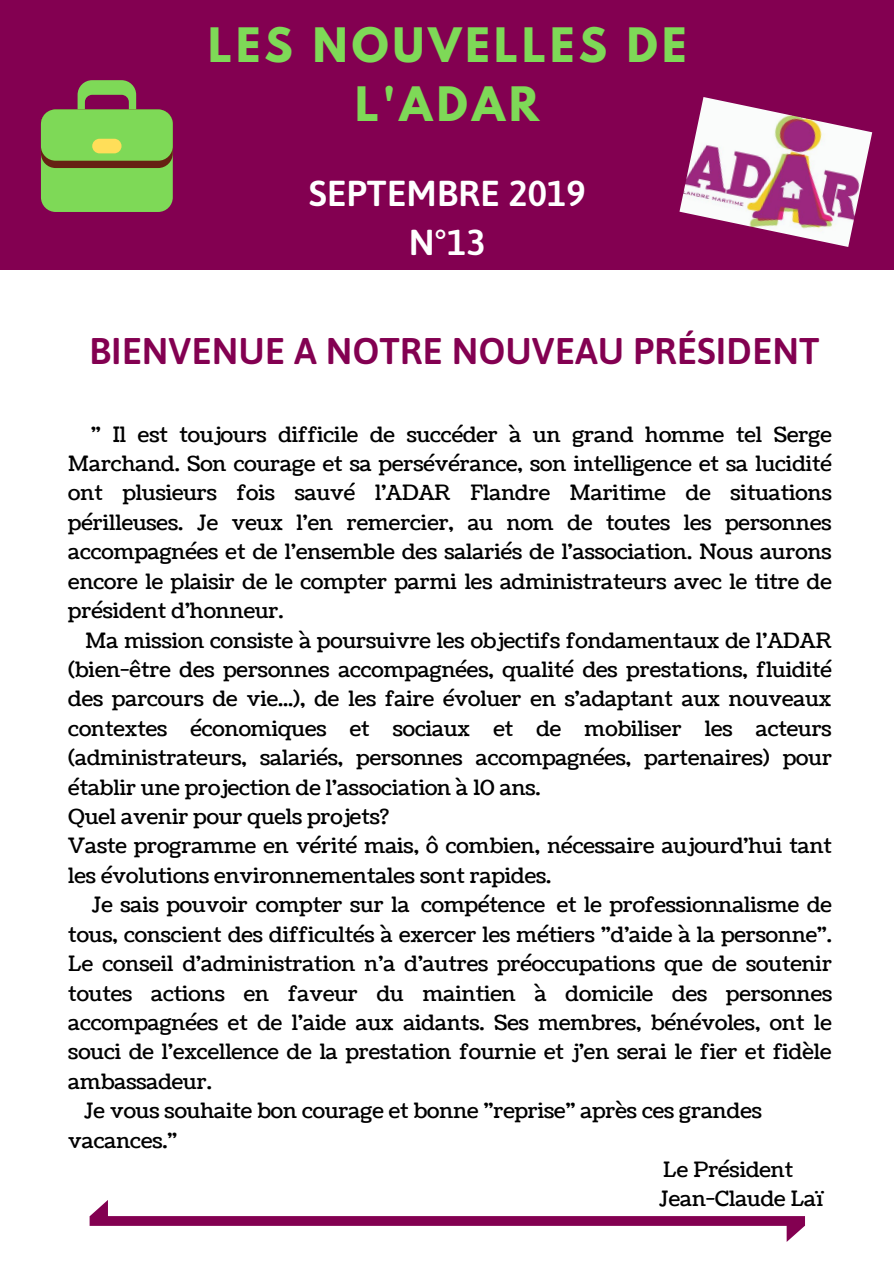
<style>
.page{position:relative;width:894px;height:1264px;background:#fff}
.page>*{position:absolute;margin:0;border:0;box-sizing:border-box;transform-origin:0 0}
.t1{font:700 42px/58.5px "League Spartan";letter-spacing:.1em;color:#7ed957;text-align:center}
.t2{font:600 37.05px "Asap";color:#830051}
.t3{font:600 36px/49.5px "Asap";color:#fff;text-align:center}
.t4{font:21px/29.4px "Coustard";color:#000;text-align:justify}
</style>
<div class="page">
<div style="left:0;top:0;width:893px;height:269px;background:#830051"></div>
<img style="left:679px;top:97px;width:193px;height:150px">
<svg style="left:41px;top:80px;width:132px;height:132px"></svg>
<div style="left:41px;top:109px;width:132px;height:59px;background:#662113;border-radius:15px"></div>
<div style="left:41px;top:109px;width:132px;height:52px;background:#7ed957;border-radius:15px"></div>
<div style="left:92px;top:139px;width:29px;height:14px;background:#ffde59;border-radius:7px"></div>
<svg style="left:90px;top:1200px;width:714px;height:41px"></svg>
<h1 class="t1" style="left:208px;top:21px;width:480px">LES NOUVELLES DE<br>L'ADAR</h1>
<h3 class="t3" style="left:308px;top:168px;width:278px">SEPTEMBRE 2019<br>N°13</h3>
<h2 class="t2" style="left:89px;top:329px;width:731px">BIENVENUE A NOTRE NOUVEAU PRÉSIDENT</h2>
<p class="t4" style="left:68px;top:420px;width:765px;text-indent:23px">" Il est toujours difficile de succéder à un grand homme tel Serge Marchand. Son courage et sa persévérance, son intelligence et sa lucidité ont plusieurs fois sauvé l'ADAR Flandre Maritime de situations périlleuses. Je veux l'en remercier, au nom de toutes les personnes accompagnées et de l'ensemble des salariés de l'association. Nous aurons encore le plaisir de le compter parmi les administrateurs avec le titre de président d'honneur.</p>
<p class="t4" style="left:68px;top:626px;width:765px;text-align:left;text-indent:17px">Ma mission consiste à poursuivre les objectifs fondamentaux de l'ADAR (bien-être des personnes accompagnées, qualité des prestations, fluidité des parcours de vie...), de les faire évoluer en s'adaptant aux nouveaux contextes économiques et sociaux et de mobiliser les acteurs (administrateurs, salariés, personnes accompagnées, partenaires) pour établir une projection de l'association à 10 ans.<br>Quel avenir pour quels projets?<br>Vaste programme en vérité mais, ô combien, nécessaire aujourd'hui tant les évolutions environnementales sont rapides.</p>
<p class="t4" style="left:91px;top:890px;width:741px">Je sais pouvoir compter sur la compétence et le professionnalisme de</p>
<p class="t4" style="left:68px;top:920px;width:765px">tous, conscient des difficultés à exercer les métiers "d'aide à la personne".</p>
<p class="t4" style="left:68px;top:949px;width:765px">Le conseil d'administration n'a d'autres préoccupations que de soutenir</p>
<p class="t4" style="left:68px;top:979px;width:765px">toutes actions en faveur du maintien à domicile des personnes</p>
<p class="t4" style="left:68px;top:1008px;width:764px">accompagnées et de l'aide aux aidants. Ses membres, bénévoles, ont le</p>
<p class="t4" style="left:68px;top:1037px;width:764px">souci de l'excellence de la prestation fournie et j'en serai le fier et fidèle</p>
<p class="t4" style="left:68px;top:1067px;width:145px">ambassadeur.</p>
<p class="t4" style="left:84px;top:1096px;width:679px">Je vous souhaite bon courage et bonne "reprise" après ces grandes</p>
<p class="t4" style="left:68px;top:1126px;width:110px">vacances."</p>
<p class="t4" style="left:663px;top:1155px;width:131px">Le Président</p>
<p class="t4" style="left:658px;top:1184px;width:166px">Jean-Claude Laï</p>
</div>
